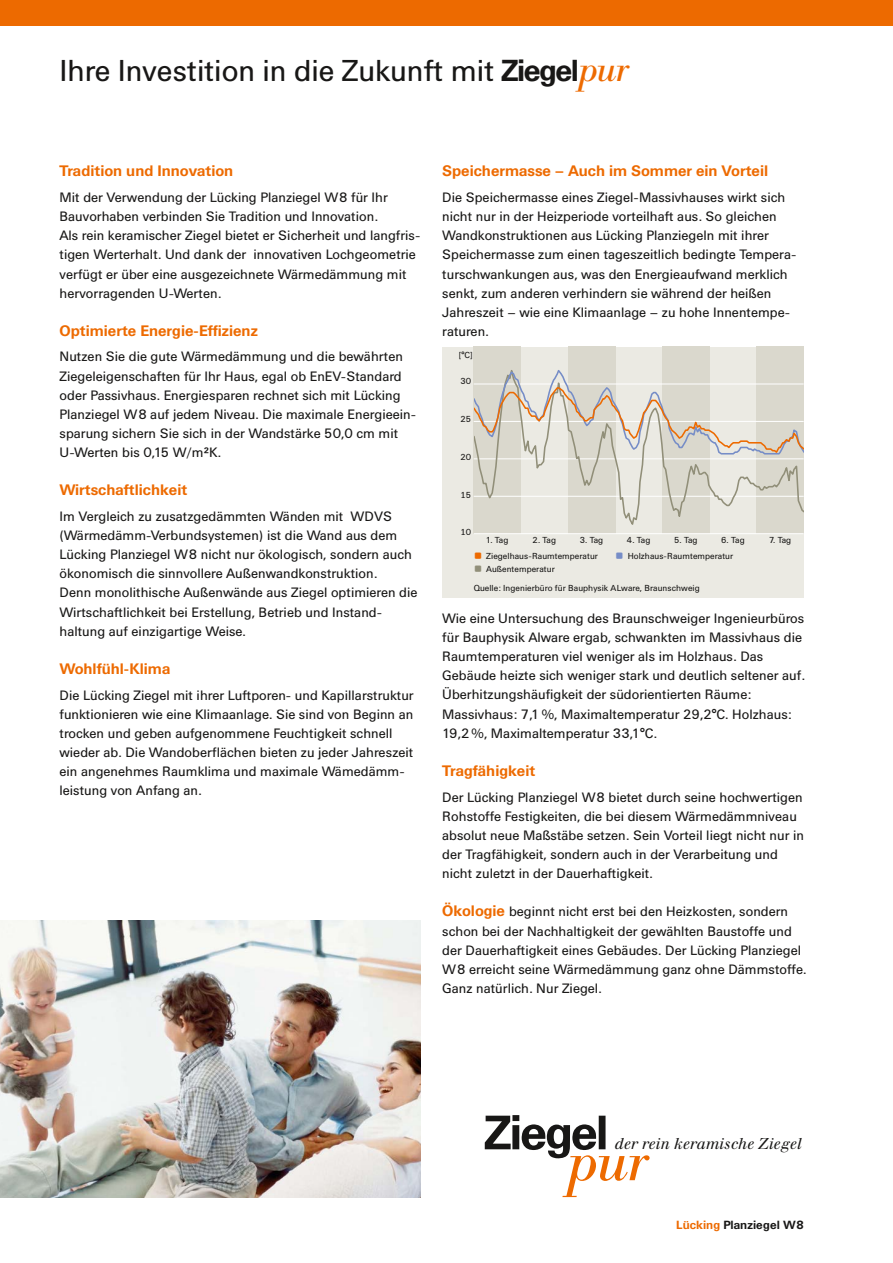
<style>
.page{position:relative;width:893px;height:1263px;background:#fff}
.page>*{position:absolute;margin:0;border:0;box-sizing:border-box;transform-origin:0 0}
.t1{font:30px "Univers LU";letter-spacing:-.005em;color:#181716}
.t2{font:italic 15.3px "Walbaum";letter-spacing:.015em;color:#181716;scale:.96 1}
.t3{font:700 15px "Univers LU";color:#ed6a00}
.t4{font:13.5px/19.2px "Univers LU";color:#181716}
.t5{font:700 11.7px "Univers LU";letter-spacing:.005em;color:#181716}
.t6{font:8.7px/12.8px "Univers LU";letter-spacing:.005em;color:#181716}
.t7{font:8.7px "Univers LU Regular TAB";letter-spacing:.005em;color:#181716}
.s1{font-family:"Lpur Kursiv"}
.s2{font-family:"Lpur Kursiv";color:#ed6a00}
.s3{font-family:"Univers LU Regular TAB"}
.s4{font-family:"Button Bonus Circle Negative";color:#ed6a00}
.s5{font-family:"Button Bonus Circle Negative";color:#918f79}
.s6{font-family:"Button Bonus Circle Negative";color:#768dc7}
.s7{font-weight:700;font-size:15px;color:#ed6a00}
.s8{color:#ed6a00}
</style>
<div class="page">
<svg style="left:485px;top:1115px;width:165px;height:82px"></svg>
<div style="left:0;top:0;width:893px;height:26px;background:#ed6a00"></div>
<img style="left:0;top:921px;width:421px;height:276px">
<div style="left:442px;top:347px;width:362px;height:250px;background:#ebeae3"></div>
<div style="left:474px;top:347px;width:47px;height:187px;background:#dad8cd"></div>
<div style="left:568px;top:347px;width:47px;height:187px;background:#dad8cd"></div>
<div style="left:662px;top:347px;width:47px;height:187px;background:#dad8cd"></div>
<div style="left:756px;top:347px;width:48px;height:187px;background:#dad8cd"></div>
<hr style="left:474px;top:533px;width:330px;height:1px;background:#fff">
<svg style="left:474px;top:364px;width:330px;height:165px"></svg>
<svg style="left:474px;top:367px;width:330px;height:88px"></svg>
<h1 class="t1" style="left:60px;top:60px;width:571px">Ihre Investition in die Zukunft mit <span class="s1">ZIEGEL</span><span class="s2">pur</span></h1>
<p class="t3" style="left:60px;top:166px;width:175px">Tradition und Innovation</p>
<p class="t4" style="left:60px;top:189px;width:362px">Mit der Verwendung der Lücking Planziegel W 8 für Ihr Bauvorhaben verbinden Sie Tradition und Innovation.<br>Als rein keramischer Ziegel bietet er Sicherheit und langfris - tigen Werterhalt. Und dank der innovativen Lochgeo metrie verfügt er über eine ausgezeichnete Wärme dämmung mit hervorragenden U-Werten.</p>
<p class="t3" style="left:60px;top:325px;width:200px">Optimierte Energie-Effizienz</p>
<p class="t4" style="left:60px;top:348px;width:358px">Nutzen Sie die gute Wärmedämmung und die bewährten Ziegeleigenschaften für Ihr Haus, egal ob EnEV-Standard oder Passivhaus. Energiesparen rechnet sich mit Lücking Planziegel W 8 auf jedem Niveau. Die maximale Energie ein - spa rung sichern Sie sich in der Wandstärke 50,0 cm mit U-Werten bis 0,15 W/m<span class="s3">²</span>K.</p>
<p class="t3" style="left:60px;top:485px;width:129px">Wirtschaftlichkeit</p>
<p class="t4" style="left:60px;top:508px;width:360px">Im Vergleich zu zusatzgedämmten Wänden mit WDVS (Wärme dämm -Verbundsystemen) ist die Wand aus dem Lücking Planziegel W 8 nicht nur ökologisch, sondern auch ökonomisch die sinnvollere Außenwand kon struktion.<br>Denn monolithische Außenwände aus Ziegel optimieren die Wirtschaftlichkeit bei Erstellung, Betrieb und Instand - haltung auf einzigartige Weise.</p>
<p class="t3" style="left:60px;top:663px;width:112px">Wohlfühl-Klima</p>
<p class="t4" style="left:60px;top:686px;width:356px">Die Lücking Ziegel mit ihrer Luftporen- und Kapillar struktur funktionieren wie eine Klimaanlage. Sie sind von Beginn an trocken und geben aufgenommene Feuchtigkeit schnell wieder ab. Die Wandoberflächen bieten zu jeder Jahreszeit ein angenehmes Raumklima und maximale Wämedämm&shy;leistung von Anfang an.</p>
<p class="t3" style="left:442px;top:166px;width:327px">Speichermasse – Auch im Sommer ein Vorteil</p>
<p class="t4" style="left:442px;top:189px;width:356px">Die Speichermasse eines Ziegel-Massivhauses wirkt sich nicht nur in der Heizperiode vorteilhaft aus. So gleichen Wand konstruktionen aus Lücking Planziegeln mit ihrer Speichermasse zum einen tageszeitlich bedingte Tempe ra - tur schwankungen aus, was den Energieaufwand merklich senkt, zum anderen verhindern sie während der heißen Jahres zeit – wie eine Klimaanlage – zu hohe Innentempe - raturen.</p>
<p class="t6" style="left:459px;top:349px;width:15px">[°C]</p>
<p class="t7" style="left:460px;top:378px;width:12px">30</p>
<p class="t7" style="left:460px;top:416px;width:12px">25</p>
<p class="t7" style="left:460px;top:454px;width:12px">20</p>
<p class="t7" style="left:460px;top:491px;width:12px">15</p>
<p class="t7" style="left:460px;top:529px;width:12px">10</p>
<p class="t6" style="left:486px;top:534px;width:24px">1. Tag</p>
<p class="t6" style="left:533px;top:534px;width:25px">2. Tag</p>
<p class="t6" style="left:580px;top:534px;width:25px">3. Tag</p>
<p class="t6" style="left:627px;top:534px;width:25px">4. Tag</p>
<p class="t6" style="left:674px;top:534px;width:25px">5. Tag</p>
<p class="t6" style="left:721px;top:534px;width:25px">6. Tag</p>
<p class="t6" style="left:769px;top:534px;width:24px">7. Tag</p>
<p class="t6" style="left:474px;top:551px;width:126px"><span class="s4">.</span> Ziegelhaus-Raumtemperatur <span class="s5">.</span> Außentemperatur</p>
<p class="t6" style="left:615px;top:551px;width:120px"><span class="s6">.</span> Holzhaus-Raumtemperatur</p>
<p class="t6" style="left:474px;top:582px;width:228px">Quelle: Ingenierbüro für Bauphysik ALware, Braunschweig</p>
<p class="t4" style="left:442px;top:610px;width:364px">Wie eine Untersuchung des Braunschweiger Ingenieurbüros für Bauphysik Alware ergab, schwankten im Massivhaus die Raumtemperaturen viel weniger als im Holzhaus. Das Gebäude heizte sich weniger stark und deutlich seltener auf.<br>Überhitzungshäufigkeit der südorientierten Räume:<br>Massivhaus: 7,1 %, Maximaltemperatur 29,2°C. Holzhaus:<br>19,2 %, Maximaltemperatur 33,1°C.</p>
<p class="t3" style="left:442px;top:765px;width:95px">Tragfähigkeit</p>
<p class="t4" style="left:442px;top:789px;width:363px">Der Lücking Planziegel W 8 bietet durch seine hoch wertigen Rohstoffe Festigkeiten, die bei diesem Wärmedämmniveau absolut neue Maßstäbe setzen. Sein Vorteil liegt nicht nur in der Tragfähigkeit, sondern auch in der Verar beitung und nicht zuletzt in der Dauer haftigkeit.</p>
<p class="t4" style="left:442px;top:903px;width:366px"><span class="s7">Ökologie</span> beginnt nicht erst bei den Heizkosten, sondern schon bei der Nachhaltigkeit der gewählten Baustoffe und der Dauer haftigkeit eines Gebäudes. Der Lücking Planziegel W 8 erreicht seine Wärmedämmung ganz ohne Dämmstoffe.<br>Ganz natürlich. Nur Ziegel.</p>
<p class="t2" style="left:615px;top:1138px;width:196px">der rein keramische Ziegel</p>
<p class="t5" style="left:676px;top:1221px;width:129px"><span class="s8">Lücking</span> Planziegel W 8</p>
</div>
